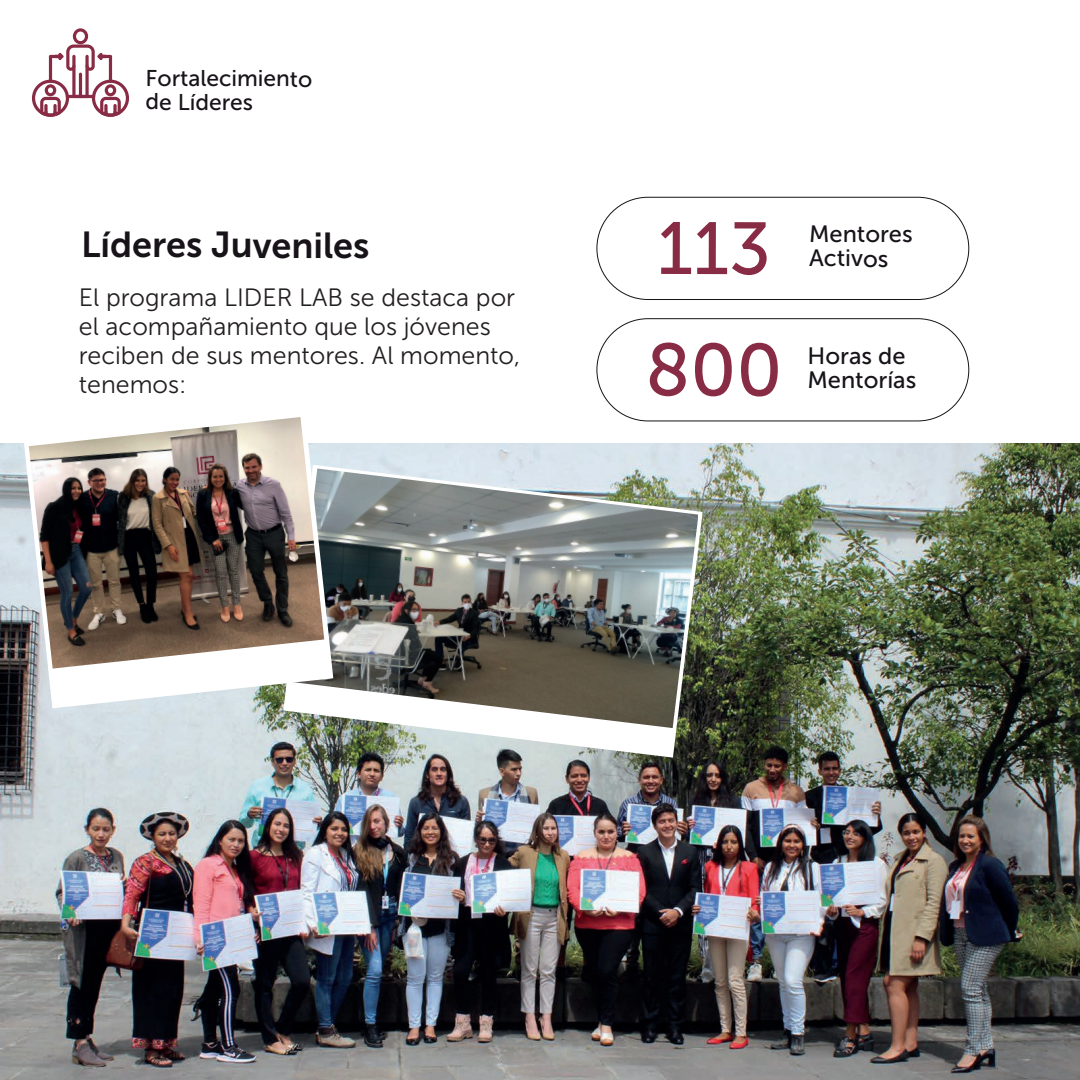
<style>
.page{position:relative;width:1080px;height:1080px;background:#fff}
.page>*{position:absolute;margin:0;border:0;box-sizing:border-box;transform-origin:0 0}
.t1{font:73.7px "Museo Sans 500";letter-spacing:-.005em;color:#882c45}
.t2{font:36px "Museo Sans 700";letter-spacing:-.005em;color:#171319}
.t3{font:25px/29px "Museo Sans 300";color:#231f20}
.t4{font:23.6px "Museo Sans 500";letter-spacing:-.005em;color:#171319}
.t5{font:22.7px/23.3px "Museo Sans 500";letter-spacing:-.005em;color:#171319}
</style>
<div class="page">
<img style="left:0;top:444px;width:1080px;height:636px">
<svg style="left:32px;top:28px;width:97px;height:89px"></svg>
<hr style="left:66px;top:95px;width:29px;height:3px;background:#882c45;border-radius:2px">
<div style="left:596px;top:197px;width:373px;height:103px;border:1px solid #171319;border-radius:51px"></div>
<div style="left:596px;top:318px;width:373px;height:103px;border:1px solid #171319;border-radius:51px"></div>
<img style="left:283px;top:465px;width:420px;height:293px">
<img style="left:292px;top:469px;width:406px;height:259px">
<img style="left:24px;top:443px;width:309px;height:265px">
<img style="left:29px;top:417px;width:295px;height:252px">
<p class="t5" style="left:146px;top:67px;width:168px">Fortalecimiento de Líderes</p>
<h2 class="t2" style="left:81px;top:225px;width:290px">Líderes Juveniles</h2>
<p class="t3" style="left:79px;top:283px;width:443px">El programa LIDER LAB se destaca por el acompañamiento que los jóvenes reciben de sus mentores. Al momento, tenemos:</p>
<h1 class="t1" style="left:657px;top:208px;width:116px">113</h1>
<h1 class="t1" style="left:646px;top:330px;width:139px">800</h1>
<p class="t4" style="left:809px;top:221px;width:105px">Mentores</p>
<p class="t4" style="left:809px;top:245px;width:81px">Activos</p>
<p class="t4" style="left:808px;top:343px;width:99px">Horas de</p>
<p class="t4" style="left:808px;top:367px;width:110px">Mentorías</p>
</div>
